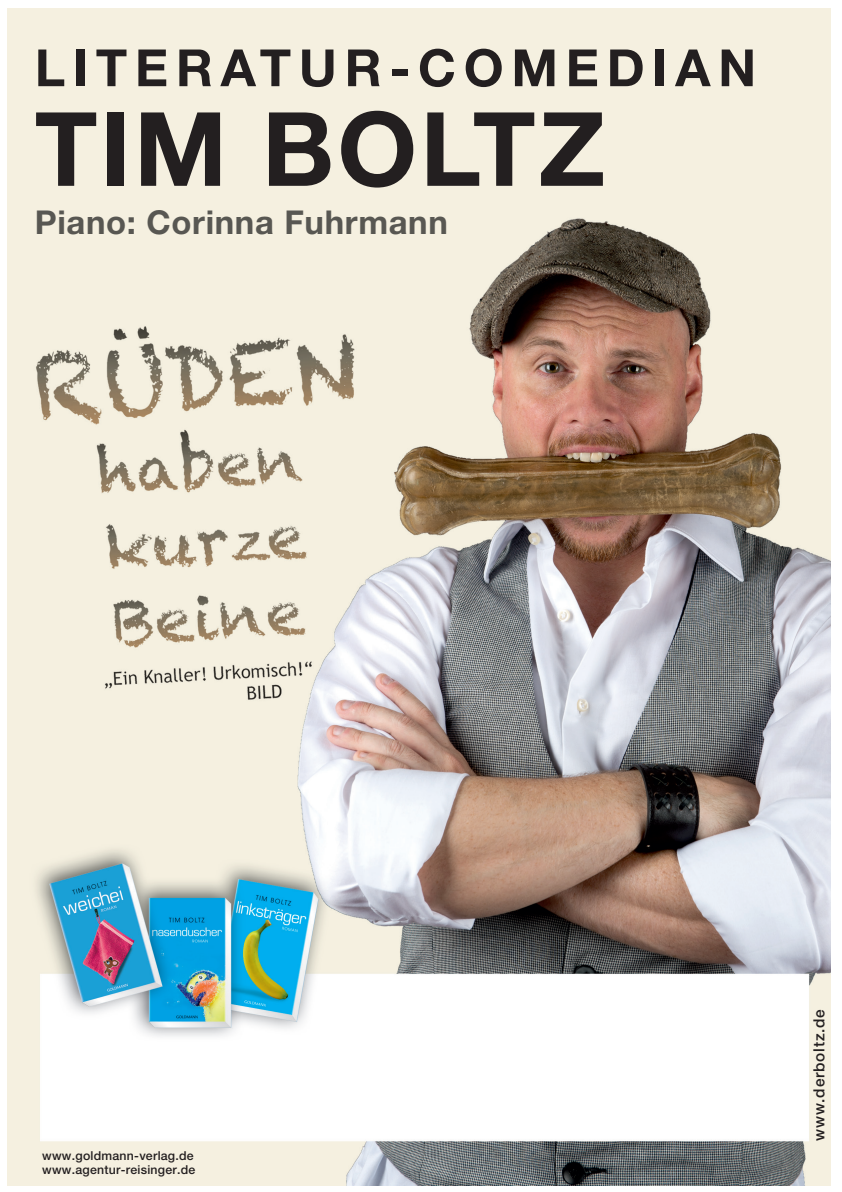
<style>
.page{position:relative;width:842px;height:1192px;background:#fff}
.page>*{position:absolute;margin:0;border:0;box-sizing:border-box;transform-origin:0 0}
.t1{font:700 102.7px "Helvetica Neue LT";letter-spacing:.03em;color:#231f20}
.t2{font:700 51.35px "Helvetica Neue LT";letter-spacing:.15em;color:#231f20}
.t3{font:700 32.85px "Helvetica Neue LT";letter-spacing:.02em;color:#585752}
.t4{font:500 15.4px "Helvetica Neue LT";letter-spacing:.05em;color:#231f20}
.t5{font:500 12.3px/14.4px "Helvetica Neue LT";letter-spacing:.02em;color:#231f20}
</style>
<div class="page">
<img style="left:8px;top:8px;width:823px;height:1177px">
<h2 class="t2" style="left:35px;top:36px;width:723px">LITERATUR-COMEDIAN</h2>
<h1 class="t1" style="left:35px;top:86px;width:572px">TIM BOLTZ</h1>
<h3 class="t3" style="left:35px;top:202px;width:415px">Piano: Corinna Fuhrmann</h3>
<p class="t5" style="left:42px;top:1148px;width:155px">www.goldmann-verlag.de www.agentur-reisinger.de</p>
<p class="t4" style="left:810px;top:1141px;width:133px;rotate:-90deg">www.derboltz.de</p>
</div>
